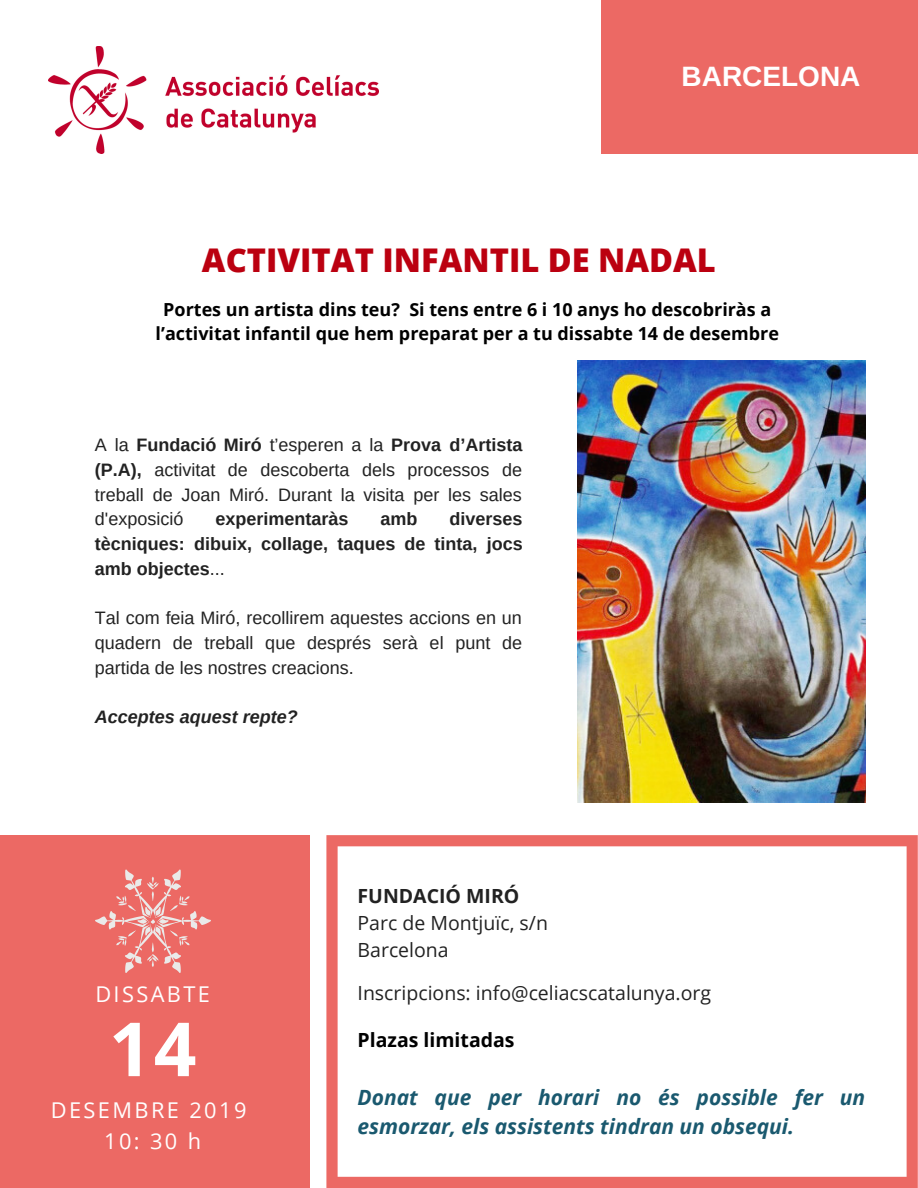
<style>
.page{position:relative;width:918px;height:1188px;background:#fff}
.page>*{position:absolute;margin:0;border:0;box-sizing:border-box;transform-origin:0 0}
.t1{font:700 74.7px "Open Sans";color:#fff}
.t2{font:800 32.7px "Open Sans";color:#bb0010}
.t3{font:700 28.05px "Arimo";color:#fff}
.t4{font:21.75px/30.3px "Open Sans";letter-spacing:.11em;color:#fff;text-align:center}
.t5{font:italic 700 21px/29.2px "Open Sans";color:#1a596f}
.t6{font:19.5px/27px "Open Sans";color:#222}
.t7{font:700 19.5px "Open Sans";color:#000}
.t8{font:700 19.5px "Open Sans";color:#222}
.t9{font:18px/24.8px "Arimo";color:#222;text-align:justify}
.t10{font:700 18px/24.8px "Open Sans";color:#000;text-align:center}
.t11{font:700 18px/24.8px "Arimo";color:#222;text-align:justify}
.t12{font:italic 700 18px "Arimo";color:#222}
.s1{font-weight:700}
.s2{font-weight:400}
</style>
<div class="page">
<img style="left:578px;top:360px;width:288px;height:442px">
<svg style="left:326px;top:835px;width:592px;height:353px"></svg>
<div style="left:601px;top:0;width:317px;height:154px;background:#ec6964"></div>
<div style="left:0;top:835px;width:309px;height:353px;background:#ec6964"></div>
<img style="left:49px;top:47px;width:329px;height:107px">
<svg style="left:95px;top:870px;width:116px;height:103px"></svg>
<h3 class="t3" style="left:682px;top:60px;width:180px">BARCELONA</h3>
<h2 class="t2" style="left:202px;top:237px;width:516px">ACTIVITAT INFANTIL DE NADAL</h2>
<p class="t10" style="left:156px;top:296px;width:625px">Portes un artista dins teu? Si tens entre 6 i 10 anys ho descobriràs a l’activitat infantil que hem preparat per a tu dissabte 14 de desembre</p>
<p class="t9" style="left:95px;top:433px;width:429px">A la <span class="s1">Fundació Miró</span> t’esperen a la <span class="s1">Prova d’Artista (P.A),</span> activitat de descoberta dels processos de treball de Joan Miró. Durant la visita per les sales d'exposició</p>
<p class="t11" style="left:215px;top:507px;width:135px">experimentaràs</p>
<p class="t11" style="left:381px;top:507px;width:38px">amb</p>
<p class="t11" style="left:95px;top:507px;width:429px;text-indent:355px">diverses tècniques: dibuix, collage, taques de tinta, jocs amb objectes<span class="s2">...</span></p>
<p class="t9" style="left:95px;top:606px;width:429px">Tal com feia Miró, recollirem aquestes accions en un quadern de treball que després serà el punt de partida de les nostres creacions.</p>
<p class="t12" style="left:95px;top:707px;width:204px">Acceptes aquest repte?</p>
<p class="t4" style="left:95px;top:979px;width:116px">DISSABTE</p>
<h1 class="t1" style="left:109px;top:996px;width:89px">14</h1>
<p class="t4" style="left:51px;top:1095px;width:197px">DESEMBRE 2019<br>10: 30 h</p>
<p class="t8" style="left:358px;top:882px;width:163px">FUNDACIÓ MIRÓ</p>
<p class="t6" style="left:358px;top:909px;width:192px">Parc de Montjuïc, s/n<br>Barcelona</p>
<p class="t6" style="left:358px;top:979px;width:355px">Inscripcions: info@celiacscatalunya.org</p>
<p class="t7" style="left:358px;top:1026px;width:159px">Plazas limitadas</p>
<p class="t5" style="left:358px;top:1082px;width:509px">Donat que per horari no és possible fer un esmorzar, els assistents tindran un obsequi.</p>
</div>
